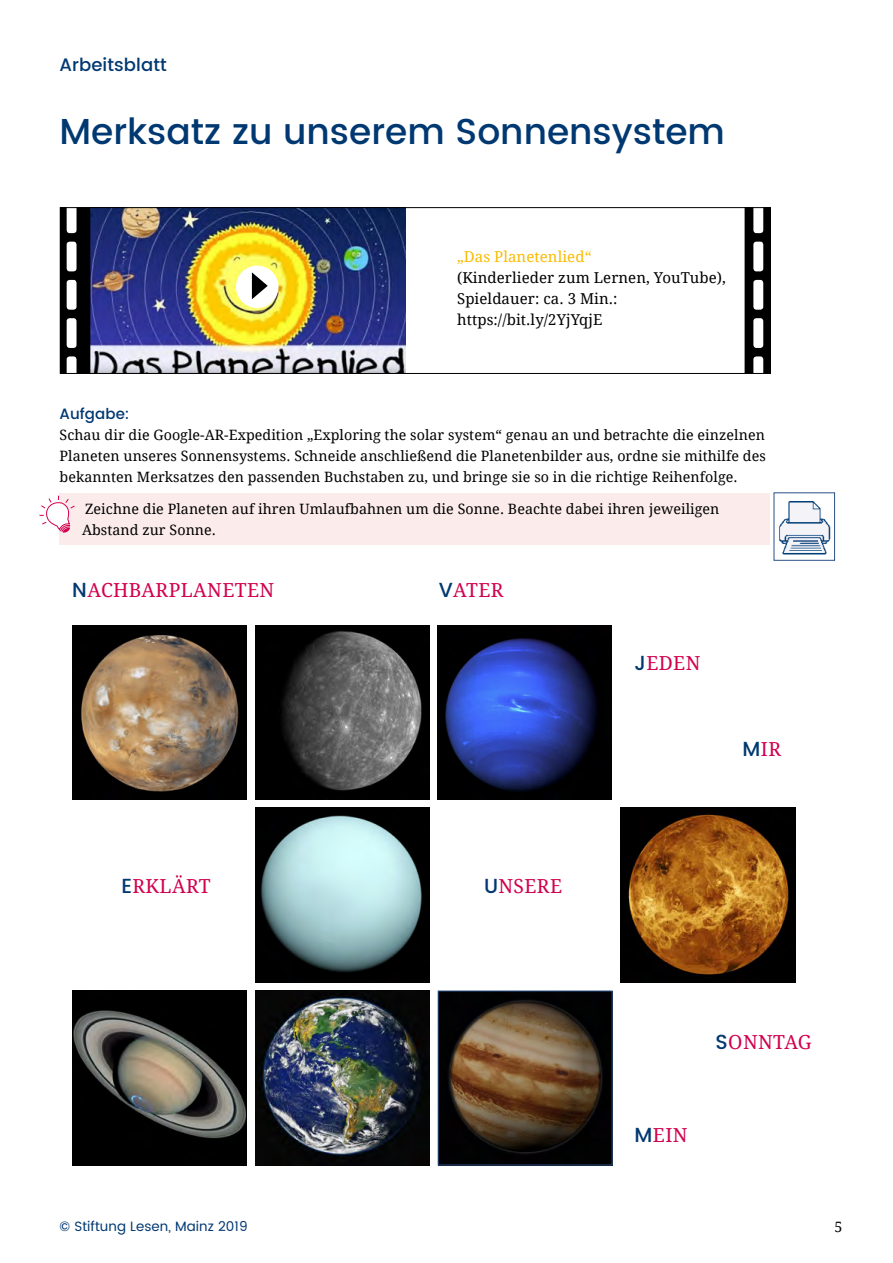
<style>
.page{position:relative;width:893px;height:1263px;background:#fff}
.page>*{position:absolute;margin:0;border:0;box-sizing:border-box;transform-origin:0 0}
.t1{font:500 36px "Poppins DE";color:#003871}
.t2{font:19.35px "Droid Serif";letter-spacing:.02em;color:#d2004e}
.t3{font:500 18px "Poppins DE";letter-spacing:.005em;color:#003871}
.t4{font:15px/21px "Droid Serif";letter-spacing:.005em;color:#000}
.t5{font:15px "Droid Serif";letter-spacing:.005em;color:#fabb00}
.t6{font:500 15px "Poppins DE";letter-spacing:.005em;color:#003871}
.t7{font:14.25px/21px "Droid Serif";letter-spacing:.005em;color:#000;text-align:justify}
.t8{font:13.5px "Poppins DE";letter-spacing:.005em;color:#003871}
.s1{font-family:"Poppins DE";font-weight:500;font-size:20.4px;color:#003871}
</style>
<div class="page">
<img style="left:90px;top:209px;width:315px;height:163px">
<div style="left:60px;top:493px;width:710px;height:52px;background:#fbeceb"></div>
<img style="left:72px;top:625px;width:175px;height:174px">
<img style="left:438px;top:625px;width:173px;height:174px">
<img style="left:72px;top:991px;width:175px;height:174px">
<img style="left:255px;top:625px;width:174px;height:174px">
<img style="left:621px;top:808px;width:174px;height:174px">
<img style="left:255px;top:808px;width:174px;height:174px">
<img style="left:440px;top:993px;width:170px;height:170px">
<img style="left:255px;top:991px;width:174px;height:174px">
<div style="left:60px;top:208px;width:30px;height:165px;background:#000"></div>
<div style="left:745px;top:208px;width:25px;height:165px;background:#000"></div>
<div style="left:67px;top:198px;width:10px;height:35px;background:#fff;border-radius:3px"></div>
<div style="left:67px;top:280px;width:10px;height:30px;background:#fff;border-radius:3px"></div>
<div style="left:67px;top:242px;width:10px;height:29px;background:#fff;border-radius:3px"></div>
<div style="left:67px;top:318px;width:10px;height:30px;background:#fff;border-radius:3px"></div>
<div style="left:67px;top:356px;width:10px;height:20px;background:#fff;border-radius:3px"></div>
<div style="left:236px;top:266px;width:43px;height:42px;background:#fff;border-radius:50%"></div>
<svg style="left:252px;top:272px;width:16px;height:27px"></svg>
<div style="left:753px;top:202px;width:10px;height:31px;background:#fff;border-radius:3px"></div>
<div style="left:753px;top:280px;width:10px;height:30px;background:#fff;border-radius:3px"></div>
<div style="left:753px;top:242px;width:10px;height:29px;background:#fff;border-radius:3px"></div>
<div style="left:753px;top:318px;width:10px;height:30px;background:#fff;border-radius:3px"></div>
<div style="left:753px;top:356px;width:10px;height:20px;background:#fff;border-radius:3px"></div>
<div style="left:60px;top:207px;width:711px;height:167px;border:1px solid #000"></div>
<svg style="left:39px;top:496px;width:36px;height:37px"></svg>
<img style="left:779px;top:502px;width:51px;height:53px">
<p class="t3" style="left:60px;top:52px;width:109px">Arbeitsblatt</p>
<h1 class="t1" style="left:60px;top:105px;width:667px">Merksatz zu unserem Sonnensystem</h1>
<p class="t5" style="left:457px;top:247px;width:136px">„Das Planetenlied“</p>
<p class="t4" style="left:457px;top:267px;width:270px">(Kinderlieder zum Lernen, YouTube),<br>Spieldauer: ca. 3 Min.: https://bit.ly/2YjYqjE</p>
<p class="t6" style="left:60px;top:403px;width:72px">Aufgabe:</p>
<p class="t7" style="left:60px;top:424px;width:708px">Schau dir die Google-AR-Expedition „Exploring the solar system“ genau an und betrachte die einzelnen Planeten unseres Sonnensystems. Schneide anschließend die Planetenbilder aus, ordne sie mithilfe des bekannten Merksatzes den passenden Buchstaben zu, und bringe sie so in die richtige Reihenfolge.</p>
<p class="t7" style="left:82px;top:498px;width:639px">Zeichne die Planeten auf ihren Umlaufbahnen um die Sonne. Beachte dabei ihren jeweiligen<br>Abstand zur Sonne.</p>
<h2 class="t2" style="left:72px;top:577px;width:203px"><span class="s1">N</span>ACHBARPLANETEN</h2>
<h2 class="t2" style="left:122px;top:872px;width:91px"><span class="s1">E</span>RKLÄRT</h2>
<h2 class="t2" style="left:439px;top:576px;width:66px"><span class="s1">V</span>ATER</h2>
<h2 class="t2" style="left:484px;top:872px;width:80px"><span class="s1">U</span>NSERE</h2>
<h2 class="t2" style="left:634px;top:650px;width:67px"><span class="s1">J</span>EDEN</h2>
<h2 class="t2" style="left:742px;top:736px;width:40px"><span class="s1">M</span>IR</h2>
<h2 class="t2" style="left:716px;top:1029px;width:98px"><span class="s1">S</span>ONNTAG</h2>
<h2 class="t2" style="left:634px;top:1122px;width:55px"><span class="s1">M</span>EIN</h2>
<p class="t8" style="left:60px;top:1217px;width:190px">© Stiftung Lesen, Mainz 2019</p>
<p class="t7" style="left:834px;top:1216px;width:9px">5</p>
</div>
